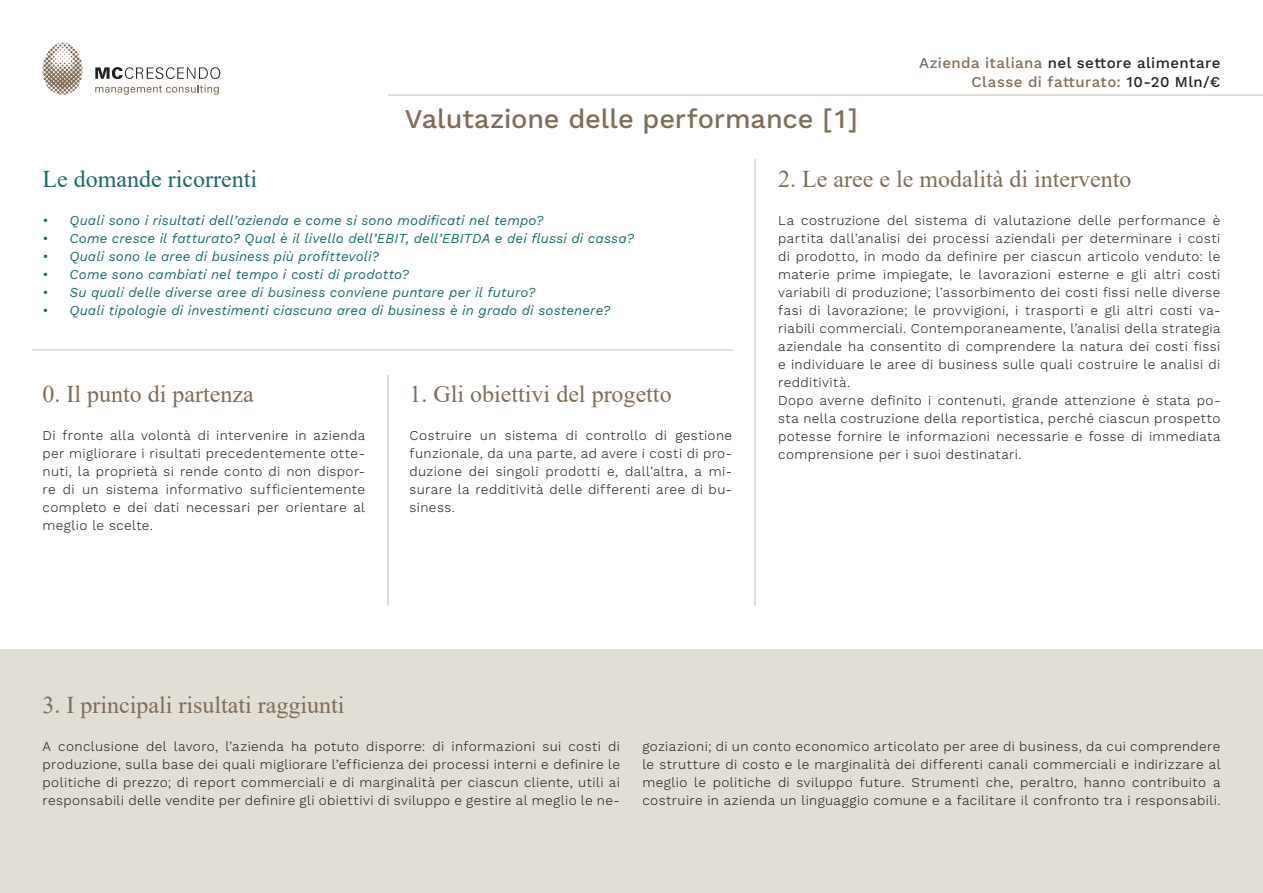
<style>
.page{position:relative;width:1263px;height:893px;background:#fff}
.page>*{position:absolute;margin:0;border:0;box-sizing:border-box;transform-origin:0 0}
.t1{font:500 27px "Work Sans";letter-spacing:-.005em;color:#806d58}
.t2{font:24px "Times New Roman";color:#806d58}
.t3{font:24px "Times New Roman";color:#1a6a67}
.t4{font:500 15px "Work Sans";letter-spacing:.025em;color:#231f20}
.t5{font:500 15px "Work Sans";letter-spacing:.03em;color:#7f6d58}
.t6{font:300 13.5px/18px "Work Sans";letter-spacing:.03em;color:#231f20;text-align:justify}
.t7{font:italic 13.5px "Work Sans";letter-spacing:.01em;color:#1a6a67}
.s1{color:#7f6d58}
.s2{color:#231f20}
</style>
<div class="page">
<div style="left:0;top:649px;width:1263px;height:244px;background:#e1ded5"></div>
<hr style="left:755px;top:159px;width:1px;height:447px;background:#e1ded5">
<hr style="left:387px;top:375px;width:2px;height:231px;background:#e1ded5">
<hr style="left:389px;top:94px;width:874px;height:1px;background:#e1ded5">
<svg style="left:95px;top:67px;width:125px;height:12px"></svg>
<svg style="left:95px;top:85px;width:124px;height:10px"></svg>
<svg style="left:43px;top:43px;width:40px;height:52px"></svg>
<hr style="left:32px;top:350px;width:700px;height:1px;background:#e1ded5">
<p class="t4" style="left:919px;top:54px;width:303px"><span class="s1">Azienda italiana</span> nel settore alimentare</p>
<h1 class="t1" style="left:405px;top:103px;width:454px">Valutazione delle performance [1]</h1>
<p class="t5" style="left:972px;top:73px;width:250px">Classe di fatturato: <span class="s2">10-20 Mln/€</span></p>
<h2 class="t3" style="left:43px;top:162px;width:216px">Le domande ricorrenti</h2>
<p class="t7" style="left:43px;top:210px;width:502px">• Quali sono i risultati dell’azienda e come si sono modificati nel tempo?</p>
<p class="t7" style="left:43px;top:228px;width:593px">• Come cresce il fatturato? Qual è il livello dell’EBIT, dell’EBITDA e dei flussi di cassa?</p>
<p class="t7" style="left:43px;top:246px;width:338px">• Quali sono le aree di business più profittevoli?</p>
<p class="t7" style="left:43px;top:264px;width:368px">• Come sono cambiati nel tempo i costi di prodotto?</p>
<p class="t7" style="left:43px;top:282px;width:494px">• Su quali delle diverse aree di business conviene puntare per il futuro?</p>
<p class="t7" style="left:43px;top:300px;width:569px">• Quali tipologie di investimenti ciascuna area di business è in grado di sostenere?</p>
<h2 class="t2" style="left:43px;top:377px;width:213px">0. Il punto di partenza</h2>
<p class="t6" style="left:43px;top:427px;width:324px">Di fronte alla volontà di intervenire in azienda per migliorare i risultati precedentemente otte&shy;nuti, la proprietà si rende conto di non dispor&shy;re di un sistema informativo sufficientemente completo e dei dati necessari per orientare al meglio le scelte.</p>
<h2 class="t2" style="left:410px;top:377px;width:264px">1. Gli obiettivi del progetto</h2>
<p class="t6" style="left:410px;top:427px;width:324px">Costruire un sistema di controllo di gestione funzionale, da una parte, ad avere i costi di pro&shy;duzione dei singoli prodotti e, dall’altra, a mi&shy;surare la redditività delle differenti aree di bu&shy;siness.</p>
<h2 class="t2" style="left:778px;top:162px;width:355px">2. Le aree e le modalità di intervento</h2>
<p class="t6" style="left:778px;top:211px;width:444px;text-align:left">La costruzione del sistema di valutazione delle performance è partita dall’analisi dei processi aziendali per determinare i costi di prodotto, in modo da definire per ciascun articolo venduto: le materie prime impiegate, le lavorazioni esterne e gli altri costi variabili di produzione; l’assorbimento dei costi fissi nelle diverse fasi di lavorazione; le provvigioni, i trasporti e gli altri costi va&shy;riabili commerciali. Contemporaneamente, l’analisi della strategia aziendale ha consentito di comprendere la natura dei costi fissi e individuare le aree di business sulle quali costruire le analisi di redditività.<br>Dopo averne definito i contenuti, grande attenzione è stata po&shy;sta nella costruzione della reportistica, perché ciascun prospetto potesse fornire le informazioni necessarie e fosse di immediata comprensione per i suoi destinatari.</p>
<h2 class="t2" style="left:43px;top:688px;width:303px">3. I principali risultati raggiunti</h2>
<p class="t6" style="left:43px;top:738px;width:579px">A conclusione del lavoro, l’azienda ha potuto disporre: di informazioni sui costi di produzione, sulla base dei quali migliorare l’efficienza dei processi interni e definire le politiche di prezzo; di report commerciali e di marginalità per ciascun cliente, utili ai responsabili delle vendite per definire gli obiettivi di sviluppo e gestire al meglio le ne-</p>
<p class="t6" style="left:642px;top:738px;width:580px">goziazioni; di un conto economico articolato per aree di business, da cui comprendere le strutture di costo e le marginalità dei differenti canali commerciali e indirizzare al meglio le politiche di sviluppo future. Strumenti che, peraltro, hanno contribuito a costruire in azienda un linguaggio comune e a facilitare il confronto tra i responsabili.</p>
</div>
